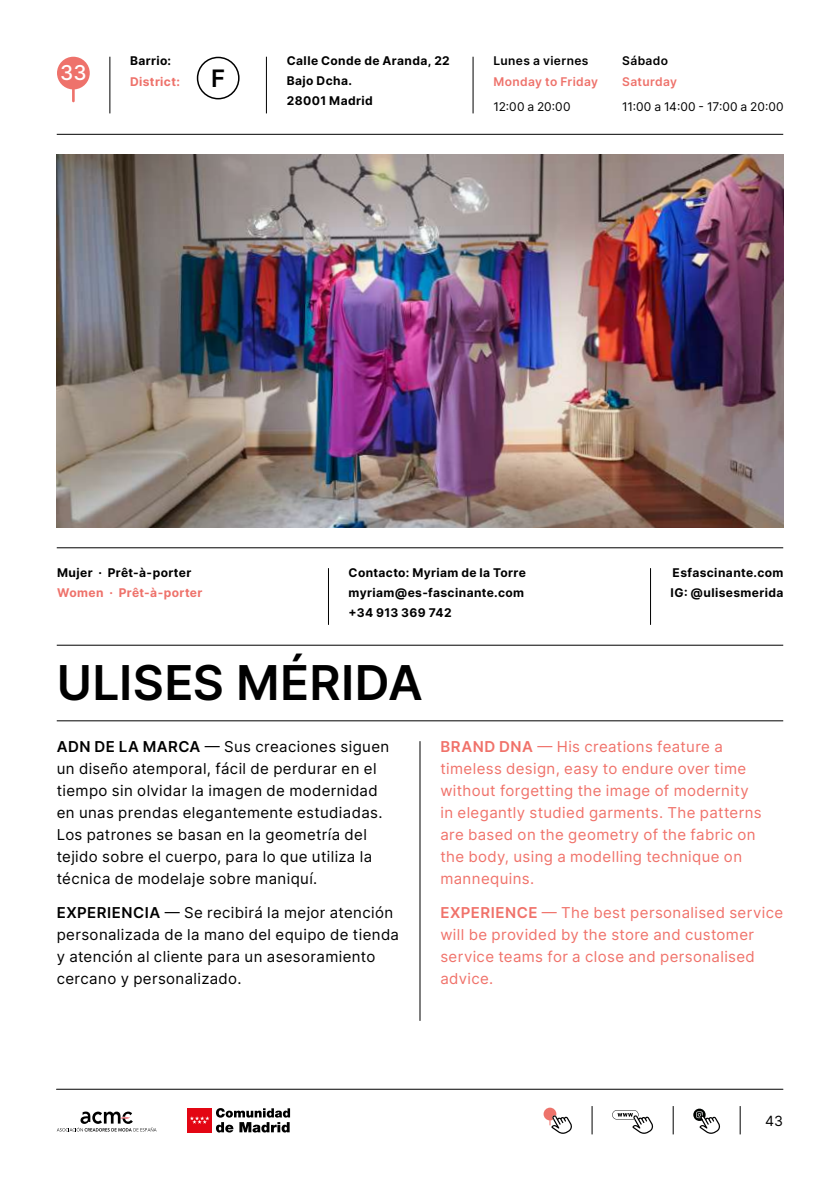
<style>
.page{position:relative;width:840px;height:1191px;background:#fff}
.page>*{position:absolute;margin:0;border:0;box-sizing:border-box;transform-origin:0 0}
.t1{font:600 48px "Inter";letter-spacing:.005em;color:#000}
.t2{font:600 24px "Inter";color:#000}
.t3{font:500 20.4px "Inter";color:#fff}
.t4{font:15px/22px "Inter";letter-spacing:.025em;color:#000}
.t5{font:15px/22px "Inter";letter-spacing:.025em;color:#f0726a}
.t6{font:14px "Inter";color:#000}
.t7{font:700 12px/20px "Inter";letter-spacing:.035em;color:#000}
.t8{font:12px "Inter";letter-spacing:.005em;color:#000}
.t9{font:700 12px "Inter";letter-spacing:.035em;color:#ee726b}
.t10{font:600 12px "Inter";letter-spacing:.03em;color:#ee726b}
.t11{font:600 12px "Inter";letter-spacing:.03em;color:#000}
.s1{font-weight:600}
</style>
<div class="page">
<hr style="left:56px;top:1088px;width:726px;height:1px;background:#000">
<svg style="left:739px;top:1106px;width:1px;height:28px"></svg>
<svg style="left:57px;top:1111px;width:99px;height:20px"></svg>
<div style="left:187px;top:1108px;width:25px;height:24px;background:#e30613"></div>
<svg style="left:190px;top:1116px;width:19px;height:7px"></svg>
<svg style="left:216px;top:1108px;width:74px;height:24px"></svg>
<svg style="left:543px;top:1107px;width:29px;height:26px"></svg>
<svg style="left:612px;top:1110px;width:41px;height:23px"></svg>
<svg style="left:693px;top:1108px;width:27px;height:25px"></svg>
<svg style="left:672px;top:1106px;width:1px;height:28px"></svg>
<svg style="left:591px;top:1106px;width:1px;height:28px"></svg>
<hr style="left:57px;top:134px;width:725px;height:1px;background:#000">
<hr style="left:57px;top:547px;width:725px;height:1px;background:#000">
<hr style="left:57px;top:645px;width:725px;height:1px;background:#000">
<hr style="left:57px;top:720px;width:725px;height:1px;background:#000">
<hr style="left:109px;top:57px;width:1px;height:56px;background:#000">
<hr style="left:266px;top:57px;width:1px;height:56px;background:#000">
<hr style="left:472px;top:57px;width:1px;height:56px;background:#000">
<hr style="left:419px;top:741px;width:1px;height:279px;background:#000">
<img style="left:57px;top:155px;width:725px;height:372px">
<hr style="left:328px;top:568px;width:1px;height:57px;background:#000">
<hr style="left:649px;top:568px;width:1px;height:57px;background:#000">
<svg style="left:57px;top:57px;width:33px;height:45px"></svg>
<div style="left:197px;top:57px;width:42px;height:42px;border:2px solid #000;border-radius:50%"></div>
<h3 class="t3" style="left:60px;top:58px;width:28px">33</h3>
<p class="t7" style="left:130px;top:51px;width:43px">Barrio:</p>
<p class="t9" style="left:130px;top:72px;width:51px">District:</p>
<h2 class="t2" style="left:211px;top:61px;width:16px">F</h2>
<p class="t7" style="left:286px;top:51px;width:164px">Calle Conde de Aranda, 22<br>Bajo Dcha.<br>28001 Madrid</p>
<p class="t11" style="left:493px;top:52px;width:96px">Lunes a viernes</p>
<p class="t10" style="left:493px;top:72px;width:106px">Monday to Friday</p>
<p class="t8" style="left:493px;top:98px;width:79px">12:00 a 20:00</p>
<p class="t11" style="left:621px;top:52px;width:48px">Sábado</p>
<p class="t10" style="left:621px;top:72px;width:57px">Saturday</p>
<p class="t8" style="left:621px;top:98px;width:163px">11:00 a 14:00 - 17:00 a 20:00</p>
<p class="t7" style="left:57px;top:562px;width:136px">Mujer · Prêt-à-porter</p>
<p class="t9" style="left:57px;top:584px;width:147px">Women · Prêt-à-porter</p>
<p class="t7" style="left:348px;top:562px;width:179px">Contacto: Myriam de la Torre myriam@es-fascinante.com +34 913 369 742</p>
<p class="t7" style="left:670px;top:562px;width:114px">Esfascinante.com<br>IG: @ulisesmerida</p>
<h1 class="t1" style="left:57px;top:648px;width:367px">ULISES MÉRIDA</h1>
<p class="t4" style="left:57px;top:735px;width:334px"><span class="s1">ADN DE LA MARCA</span> — Sus creaciones siguen un diseño atemporal, fácil de perdurar en el tiempo sin olvidar la imagen de modernidad en unas prendas elegantemente estudiadas.<br>Los patrones se basan en la geometría del tejido sobre el cuerpo, para lo que utiliza la técnica de modelaje sobre maniquí.</p>
<p class="t5" style="left:440px;top:735px;width:322px"><span class="s1">BRAND DNA</span> — His creations feature a timeless design, easy to endure over time without forgetting the image of modernity in elegantly studied garments. The patterns are based on the geometry of the fabric on the body, using a modelling technique on mannequins.</p>
<p class="t4" style="left:57px;top:901px;width:343px"><span class="s1">EXPERIENCIA</span> — Se recibirá la mejor atención personalizada de la mano del equipo de tienda y atención al cliente para un asesoramiento cercano y personalizado.</p>
<p class="t5" style="left:440px;top:901px;width:344px"><span class="s1">EXPERIENCE</span> — The best personalised service will be provided by the store and customer service teams for a close and personalised advice.</p>
<p class="t6" style="left:764px;top:1111px;width:19px">43</p>
</div>
